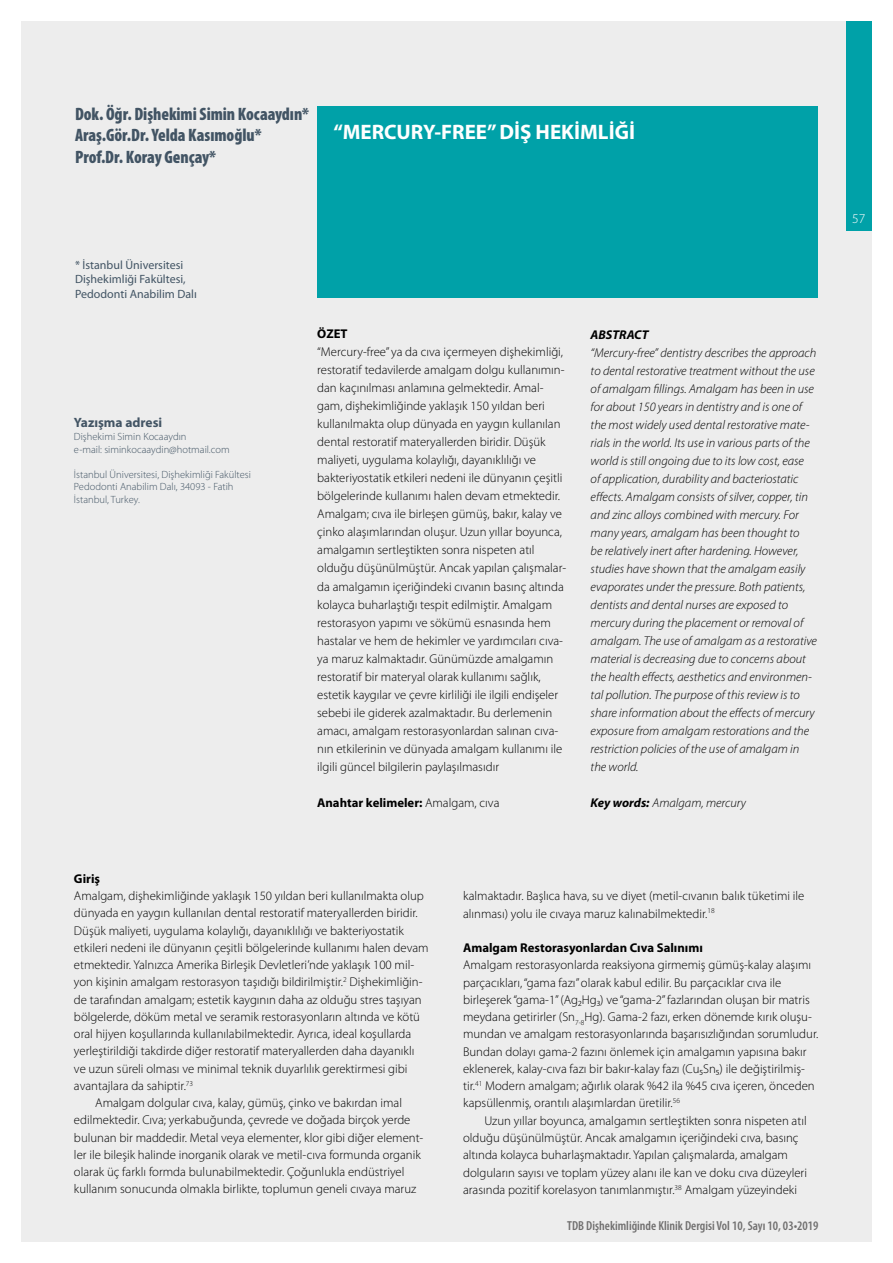
<style>
.page{position:relative;width:893px;height:1263px;background:#fff}
.page>*{position:absolute;margin:0;border:0;box-sizing:border-box;transform-origin:0 0}
.t1{font:700 21px "Myriad Pro";color:#fff}
.t2{font:900 condensed 18px/21.6px "Myriad Pro";letter-spacing:-.005em;color:#425464;scale:.96 1}
.t3{font:700 13.5px "Myriad Pro";color:#425464}
.t4{font:300 13.5px "Myriad Pro";color:#fff}
.t5{font:600 condensed 13.05px "Myriad Pro";color:#706f6f}
.t6{font:300 12.75px/18px "Myriad Pro";color:#000}
.t7{font:italic 300 12.75px/18px "Myriad Pro";color:#000}
.t8{font:700 12.75px "Myriad Pro";color:#000}
.t9{font:italic 700 12.75px "Myriad Pro";color:#000}
.t10{font:12px/14.4px "Myriad Pro";color:#425464}
.t11{font:300 10.5px/12.6px "Myriad Pro";color:#425464}
.s1{font-weight:300}
.s2{font-weight:700}
</style>
<div class="page">
<div style="left:21px;top:21px;width:851px;height:1221px;background:#ededed"></div>
<div style="left:846px;top:161px;width:26px;height:69px;background:#00a1a8"></div>
<div style="left:846px;top:91px;width:26px;height:70px;background:#00a1a8"></div>
<div style="left:846px;top:21px;width:26px;height:70px;background:#00a1a8"></div>
<div style="left:317px;top:106px;width:501px;height:192px;background:#00a1a8"></div>
<h2 class="t2" style="left:75px;top:102px;width:245px">Dok. Öğr. Dişhekimi Simin Kocaaydın*<br>Araş.Gör.Dr. Yelda Kasımoğlu*<br>Prof.Dr. Koray Gençay*</h2>
<h1 class="t1" style="left:333px;top:118px;width:303px">“MERCURY-FREE” DİŞ HEKİMLİĞİ</h1>
<p class="t10" style="left:75px;top:257px;width:123px">* İstanbul Üniversitesi<br>Dişhekimliği Fakültesi,<br>Pedodonti Anabilim Dalı</p>
<p class="t3" style="left:74px;top:414px;width:90px">Yazışma adresi</p>
<p class="t11" style="left:74px;top:430px;width:157px">Dişhekimi Simin Kocaaydın<br>e-mail: siminkocaaydin@hotmail.com</p>
<p class="t11" style="left:74px;top:468px;width:178px">İstanbul Üniversitesi, Dişhekimliği Fakültesi<br>Pedodonti Anabilim Dalı, 34093 - Fatih<br>İstanbul, Turkey.</p>
<p class="t8" style="left:317px;top:326px;width:32px">ÖZET</p>
<p class="t6" style="left:317px;top:343px;width:250px">“Mercury-free” ya da cıva içermeyen dişhekimliği, restoratif tedavilerde amalgam dolgu kullanımın&shy;dan kaçınılması anlamına gelmektedir. Amal&shy;gam, dişhekimliğinde yaklaşık 150 yıldan beri kullanılmakta olup dünyada en yaygın kullanılan dental restoratif materyallerden biridir. Düşük maliyeti, uygulama kolaylığı, dayanıklılığı ve bakteriyostatik etkileri nedeni ile dünyanın çeşitli bölgelerinde kullanımı halen devam etmektedir.<br>Amalgam; cıva ile birleşen gümüş, bakır, kalay ve çinko alaşımlarından oluşur. Uzun yıllar boyunca, amalgamın sertleştikten sonra nispeten atıl olduğu düşünülmüştür. Ancak yapılan çalışmalar&shy;da amalgamın içeriğindeki cıvanın basınç altında kolayca buharlaştığı tespit edilmiştir. Amalgam restorasyon yapımı ve sökümü esnasında hem hastalar ve hem de hekimler ve yardımcıları cıva&shy;ya maruz kalmaktadır. Günümüzde amalgamın restoratif bir materyal olarak kullanımı sağlık, estetik kaygılar ve çevre kirliliği ile ilgili endişeler sebebi ile giderek azalmaktadır. Bu derlemenin amacı, amalgam restorasyonlardan salınan cıva&shy;nın etkilerinin ve dünyada amalgam kullanımı ile ilgili güncel bilgilerin paylaşılmasıdır</p>
<p class="t8" style="left:317px;top:794px;width:184px">Anahtar kelimeler: <span class="s1">Amalgam, cıva</span></p>
<p class="t9" style="left:591px;top:326px;width:59px">ABSTRACT</p>
<p class="t7" style="left:591px;top:343px;width:228px">“Mercury-free” dentistry describes the approach to dental restorative treatment without the use of amalgam fillings. Amalgam has been in use for about 150 years in dentistry and is one of the most widely used dental restorative mate&shy;rials in the world. Its use in various parts of the world is still ongoing due to its low cost, ease<br>of application, durability and bacteriostatic effects. Amalgam consists of silver, copper, tin and zinc alloys combined with mercury. For many years, amalgam has been thought to<br>be relatively inert after hardening. However, studies have shown that the amalgam easily evaporates under the pressure. Both patients, dentists and dental nurses are exposed to mercury during the placement or removal of amalgam. The use of amalgam as a restorative material is decreasing due to concerns about the health effects, aesthetics and environmen&shy;tal pollution. The purpose of this review is to share information about the effects of mercury exposure from amalgam restorations and the restriction policies of the use of amalgam in the world.</p>
<p class="t7" style="left:591px;top:793px;width:157px"><span class="s2">Key words:</span> Amalgam, mercury</p>
<p class="t8" style="left:74px;top:870px;width:28px">Giriş</p>
<p class="t6" style="left:74px;top:887px;width:351px">Amalgam, dişhekimliğinde yaklaşık 150 yıldan beri kullanılmakta olup</p>
<p class="t6" style="left:74px;top:904px;width:345px">dünyada en yaygın kullanılan dental restoratif materyallerden biridir.</p>
<p class="t6" style="left:74px;top:921px;width:331px">Düşük maliyeti, uygulama kolaylığı, dayanıklılığı ve bakteriyostatik</p>
<p class="t6" style="left:74px;top:938px;width:356px">etkileri nedeni ile dünyanın çeşitli bölgelerinde kullanımı halen devam</p>
<p class="t6" style="left:74px;top:956px;width:342px">etmektedir. Yalnızca Amerika Birleşik Devletleri’nde yaklaşık 100 mil-</p>
<p class="t6" style="left:74px;top:973px;width:350px">yon kişinin amalgam restorasyon taşıdığı bildirilmiştir.<sup>2</sup> Dişhekimliğin-</p>
<p class="t6" style="left:74px;top:990px;width:349px">de tarafından amalgam; estetik kaygının daha az olduğu stres taşıyan</p>
<p class="t6" style="left:74px;top:1007px;width:348px">bölgelerde, döküm metal ve seramik restorasyonların altında ve kötü</p>
<p class="t6" style="left:74px;top:1025px;width:339px">oral hijyen koşullarında kullanılabilmektedir. Ayrıca, ideal koşullarda</p>
<p class="t6" style="left:74px;top:1042px;width:342px">yerleştirildiği takdirde diğer restoratif materyallerden daha dayanıklı</p>
<p class="t6" style="left:74px;top:1059px;width:335px">ve uzun süreli olması ve minimal teknik duyarlılık gerektirmesi gibi</p>
<p class="t6" style="left:74px;top:1076px;width:121px">avantajlara da sahiptir.<sup>73</sup></p>
<p class="t6" style="left:95px;top:1094px;width:308px">Amalgam dolgular cıva, kalay, gümüş, çinko ve bakırdan imal</p>
<p class="t6" style="left:74px;top:1111px;width:338px">edilmektedir. Cıva; yerkabuğunda, çevrede ve doğada birçok yerde</p>
<p class="t6" style="left:74px;top:1128px;width:351px">bulunan bir maddedir. Metal veya elementer, klor gibi diğer element-</p>
<p class="t6" style="left:74px;top:1145px;width:348px">ler ile bileşik halinde inorganik olarak ve metil-cıva formunda organik</p>
<p class="t6" style="left:74px;top:1163px;width:332px">olarak üç farklı formda bulunabilmektedir. Çoğunlukla endüstriyel</p>
<p class="t6" style="left:74px;top:1180px;width:344px">kullanım sonucunda olmakla birlikte, toplumun geneli cıvaya maruz</p>
<p class="t6" style="left:463px;top:887px;width:343px;line-height:17.2px">kalmaktadır. Başlıca hava, su ve diyet (metil-cıvanın balık tüketimi ile alınması) yolu ile cıvaya maruz kalınabilmektedir.<sup>18</sup></p>
<p class="t8" style="left:463px;top:939px;width:241px">Amalgam Restorasyonlardan Cıva Salınımı</p>
<p class="t6" style="left:463px;top:956px;width:357px;line-height:17.2px">Amalgam restorasyonlarda reaksiyona girmemiş gümüş-kalay alaşımı parçacıkları, “gama fazı” olarak kabul edilir. Bu parçacıklar cıva ile birleşerek “gama-1” (Ag₂Hg₃) ve “gama-2” fazlarından oluşan bir matris meydana getirirler (Sn<sub>7-8</sub>Hg). Gama-2 fazı, erken dönemde kırık oluşu&shy;mundan ve amalgam restorasyonlarında başarısızlığından sorumludur.<br>Bundan dolayı gama-2 fazını önlemek için amalgamın yapısına bakır eklenerek, kalay-cıva fazı bir bakır-kalay fazı (Cu₅Sn₅) ile değiştirilmiş&shy;tir.<sup>41</sup> Modern amalgam; ağırlık olarak %42 ila %45 cıva içeren, önceden kapsüllenmiş, orantılı alaşımlardan üretilir.<sup>56</sup></p>
<p class="t6" style="left:463px;top:1112px;width:345px;line-height:17.2px;text-indent:21px">Uzun yıllar boyunca, amalgamın sertleştikten sonra nispeten atıl olduğu düşünülmüştür. Ancak amalgamın içeriğindeki cıva, basınç altında kolayca buharlaşmaktadır. Yapılan çalışmalarda, amalgam dolguların sayısı ve toplam yüzey alanı ile kan ve doku cıva düzeyleri arasında pozitif korelasyon tanımlanmıştır.<sup>38</sup> Amalgam yüzeyindeki</p>
<p class="t5" style="left:567px;top:1217px;width:253px">TDB Dişhekimliğinde Klinik Dergisi Vol 10, Sayı 10, 03•2019</p>
<p class="t4" style="left:852px;top:210px;width:15px">57</p>
</div>
